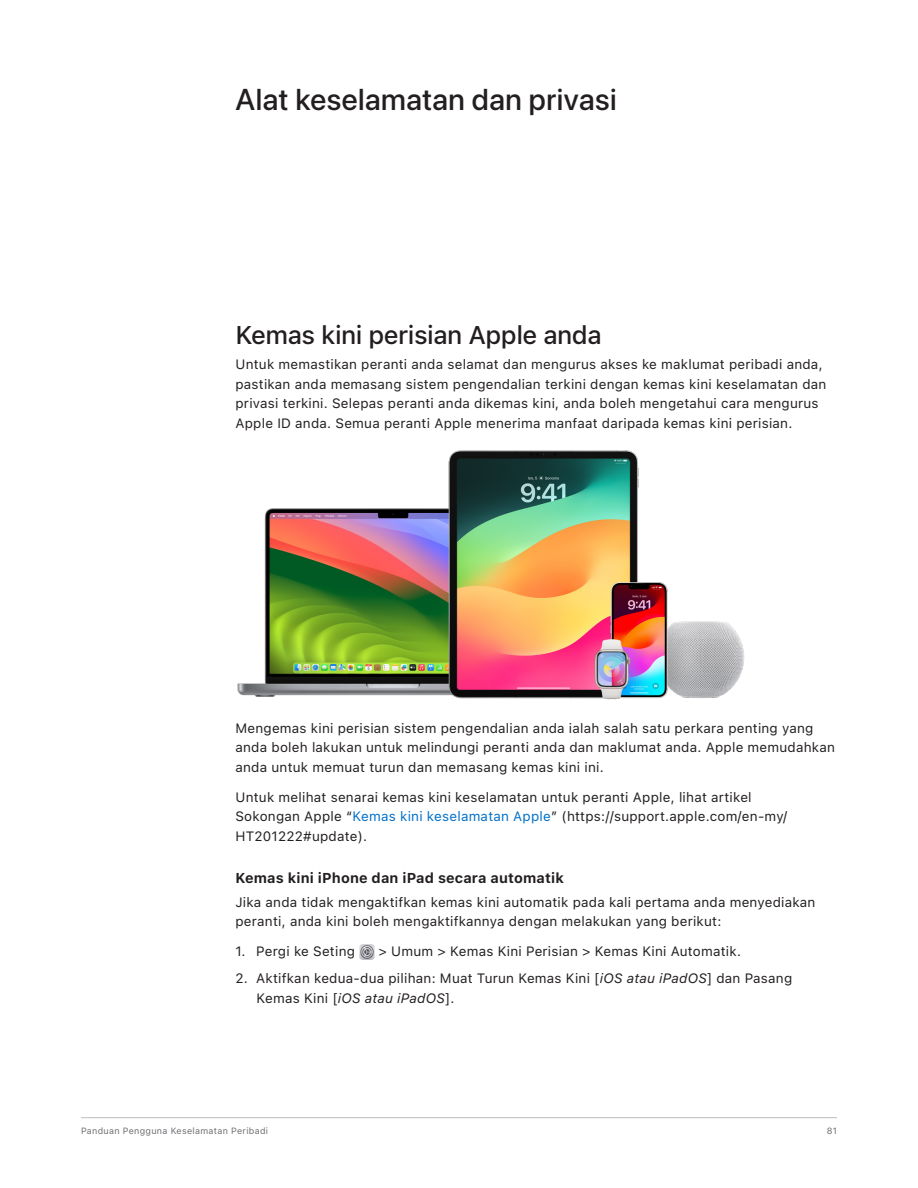
<style>
.page{position:relative;width:918px;height:1188px;background:#fff}
.page>*{position:absolute;margin:0;border:0;box-sizing:border-box;transform-origin:0 0}
.t1{font:500 30px "SF Pro Display";letter-spacing:.015em;color:#231f20}
.t2{font:500 25.5px "SF Pro Text";letter-spacing:-.02em;color:#231f20}
.Task_Heading{font:700 14.25px "SF Pro Text";letter-spacing:.01em;color:#231f20}
.Body{font:13.5px/19.5px "SF Pro Text";letter-spacing:.015em;color:#231f20}
.t3{font:9px "SF Pro Text";letter-spacing:.035em;color:#6c6d70}
.s1{color:#0070c9}
.s2{font-style:italic}
</style>
<div class="page">
<hr style="left:81px;top:1117px;width:756px;height:1px;background:#bcbdc0">
<img style="left:237px;top:450px;width:507px;height:250px">
<img style="left:359px;top:945px;width:15px;height:14px">
<h1 class="t1" style="left:236px;top:82px;width:383px">Alat keselamatan dan privasi</h1>
<h2 class="t2" style="left:236px;top:320px;width:368px">Kemas kini perisian Apple anda</h2>
<p class="Body" style="left:236px;top:355px;width:592px">Untuk memastikan peranti anda selamat dan mengurus akses ke maklumat peribadi anda, pastikan anda memasang sistem pengendalian terkini dengan kemas kini keselamatan dan privasi terkini. Selepas peranti anda dikemas kini, anda boleh mengetahui cara mengurus Apple ID anda. Semua peranti Apple menerima manfaat daripada kemas kini perisian.</p>
<p class="Body" style="left:236px;top:718px;width:601px">Mengemas kini perisian sistem pengendalian anda ialah salah satu perkara penting yang anda boleh lakukan untuk melindungi peranti anda dan maklumat anda. Apple memudahkan anda untuk memuat turun dan memasang kemas kini ini.</p>
<p class="Body" style="left:236px;top:787px;width:553px">Untuk melihat senarai kemas kini keselamatan untuk peranti Apple, lihat artikel<br>Sokongan Apple “<span class="s1">Kemas kini keselamatan Apple</span>” (https://support.apple.com/en-my/<br>HT201222#update).</p>
<p class="Task_Heading" style="left:236px;top:869px;width:330px">Kemas kini iPhone dan iPad secara automatik</p>
<p class="Body" style="left:236px;top:892px;width:581px">Jika anda tidak mengaktifkan kemas kini automatik pada kali pertama anda menyediakan peranti, anda kini boleh mengaktifkannya dengan melakukan yang berikut:</p>
<p class="Body" style="left:236px;top:942px;width:121px">1. Pergi ke Seting</p>
<p class="Body" style="left:378px;top:942px;width:364px">&gt; Umum &gt; Kemas Kini Perisian &gt; Kemas Kini Automatik.</p>
<p class="Body" style="left:256px;top:969px;width:537px;text-indent:-21px">2. Aktifkan kedua-dua pilihan: Muat Turun Kemas Kini [<span class="s2">iOS atau iPadOS</span>] dan Pasang<br>Kemas Kini [<span class="s2">iOS atau iPadOS</span>].</p>
<p class="t3" style="left:81px;top:1125px;width:189px">Panduan Pengguna Keselamatan Peribadi</p>
<p class="t3" style="left:827px;top:1125px;width:12px">81</p>
</div>
